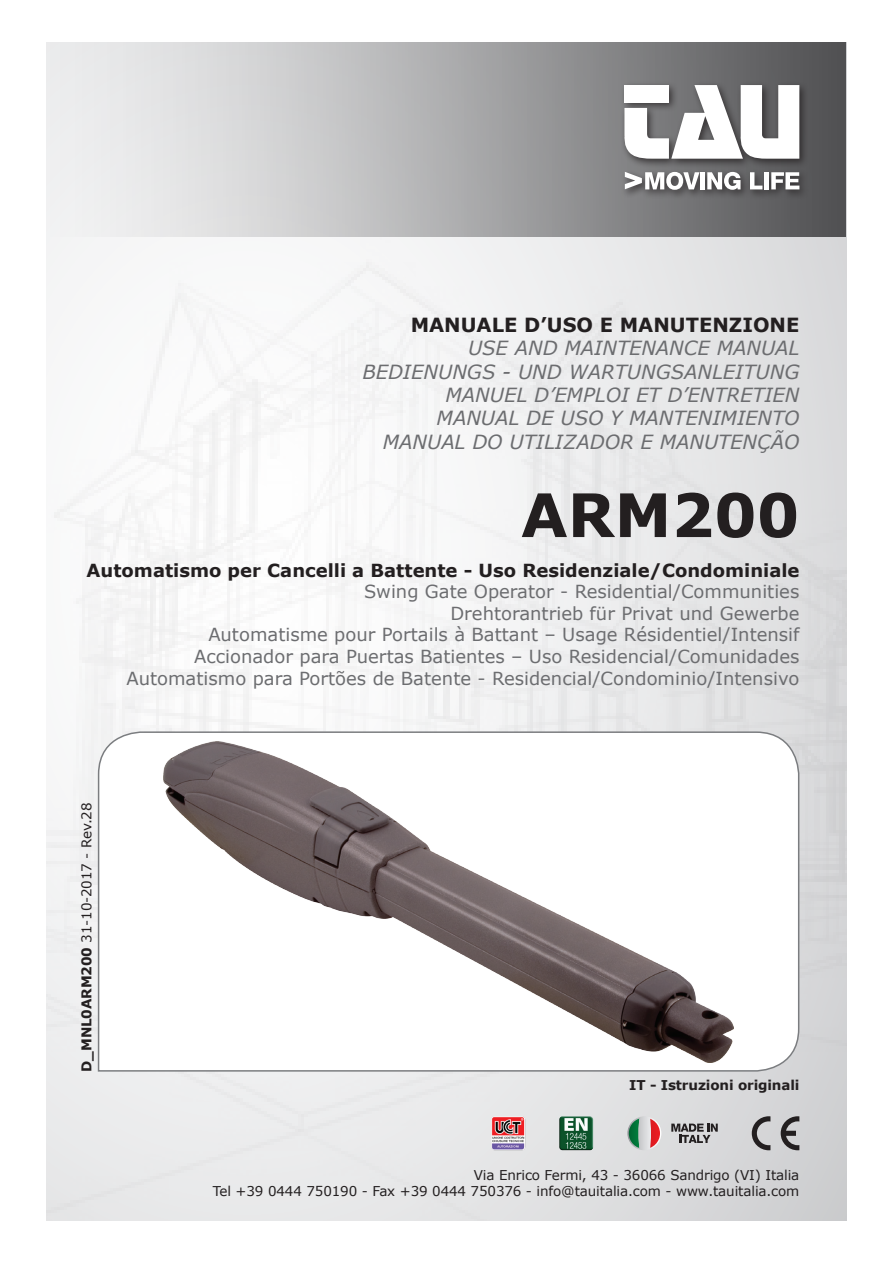
<style>
.page{position:relative;width:893px;height:1263px;background:#fff}
.page>*{position:absolute;margin:0;border:0;box-sizing:border-box;transform-origin:0 0}
.t1{font:700 60px "Verdana";color:#231f20}
.t2{font:italic 19.5px/23.4px "Verdana";color:#6c6d70;text-align:right}
.t3{font:700 19.5px "Verdana";color:#231f20}
.t4{font:18px/21.6px "Verdana";color:#6c6d70;text-align:right}
.t5{font:700 18px "Verdana";color:#231f20}
.t6{font:13.5px/16.2px "Verdana";letter-spacing:-.01em;color:#231f20;text-align:right}
.t7{font:700 13.5px "Verdana";letter-spacing:-.01em;color:#231f20}
.s1{font-weight:700}
</style>
<div class="page">
<div style="left:47px;top:43px;width:799px;height:194px;background:linear-gradient(to right,#fff,#555557)"></div>
<div style="left:620px;top:81px;width:190px;height:119px;background:#231f20;opacity:.75"></div>
<svg style="left:623px;top:85px;width:176px;height:74px"></svg>
<svg style="left:625px;top:172px;width:74px;height:18px"></svg>
<div style="left:700px;top:172px;width:5px;height:17px;background:#fff"></div>
<svg style="left:707px;top:172px;width:33px;height:18px"></svg>
<svg style="left:750px;top:172px;width:12px;height:17px"></svg>
<div style="left:764px;top:172px;width:5px;height:17px;background:#fff"></div>
<svg style="left:771px;top:172px;width:28px;height:17px"></svg>
<svg style="left:671px;top:1123px;width:47px;height:20px"></svg>
<svg style="left:629px;top:1118px;width:31px;height:31px"></svg>
<svg style="left:627px;top:1116px;width:34px;height:34px"></svg>
<img style="left:491px;top:1116px;width:34px;height:34px">
<img style="left:559px;top:1116px;width:34px;height:34px">
<svg style="left:97px;top:731px;width:703px;height:341px"></svg>
<svg style="left:752px;top:1116px;width:18px;height:34px"></svg>
<svg style="left:781px;top:1116px;width:18px;height:34px"></svg>
<p class="t3" style="left:411px;top:311px;width:390px">MANUALE D’USO E MANUTENZIONE</p>
<p class="t2" style="left:362px;top:336px;width:439px">USE AND MAINTENANCE MANUAL<br>BEDIENUNGS - UND WARTUNGSANLEITUNG<br>MANUEL D’EMPLOI ET D’ENTRETIEN<br>MANUAL DE USO Y MANTENIMIENTO<br>MANUAL DO UTILIZADOR E MANUTENÇÃO</p>
<h1 class="t1" style="left:521px;top:473px;width:280px">ARM200</h1>
<p class="t5" style="left:87px;top:557px;width:714px">Automatismo per Cancelli a Battente - Uso Residenziale/Condominiale</p>
<p class="t4" style="left:127px;top:581px;width:674px">Swing Gate Operator - Residential/Communities<br>Drehtorantrieb für Privat und Gewerbe<br>Automatisme pour Portails à Battant – Usage Résidentiel/Intensif Accionador para Puertas Batientes – Uso Residencial/Comunidades Automatismo para Portões de Batente - Residencial/Condominio/Intensivo</p>
<p class="t6" style="left:78px;top:1071px;width:270px;rotate:-90deg"><span class="s1">D_MNL0ARM200</span> 31-10-2017 - Rev.28</p>
<p class="t7" style="left:629px;top:1076px;width:172px">IT - Istruzioni originali</p>
<p class="t6" style="left:213px;top:1166px;width:588px">Via Enrico Fermi, 43 - 36066 Sandrigo (VI) Italia<br>Tel +39 0444 750190 - Fax +39 0444 750376 - info@tauitalia.com - www.tauitalia.com</p>
</div>
